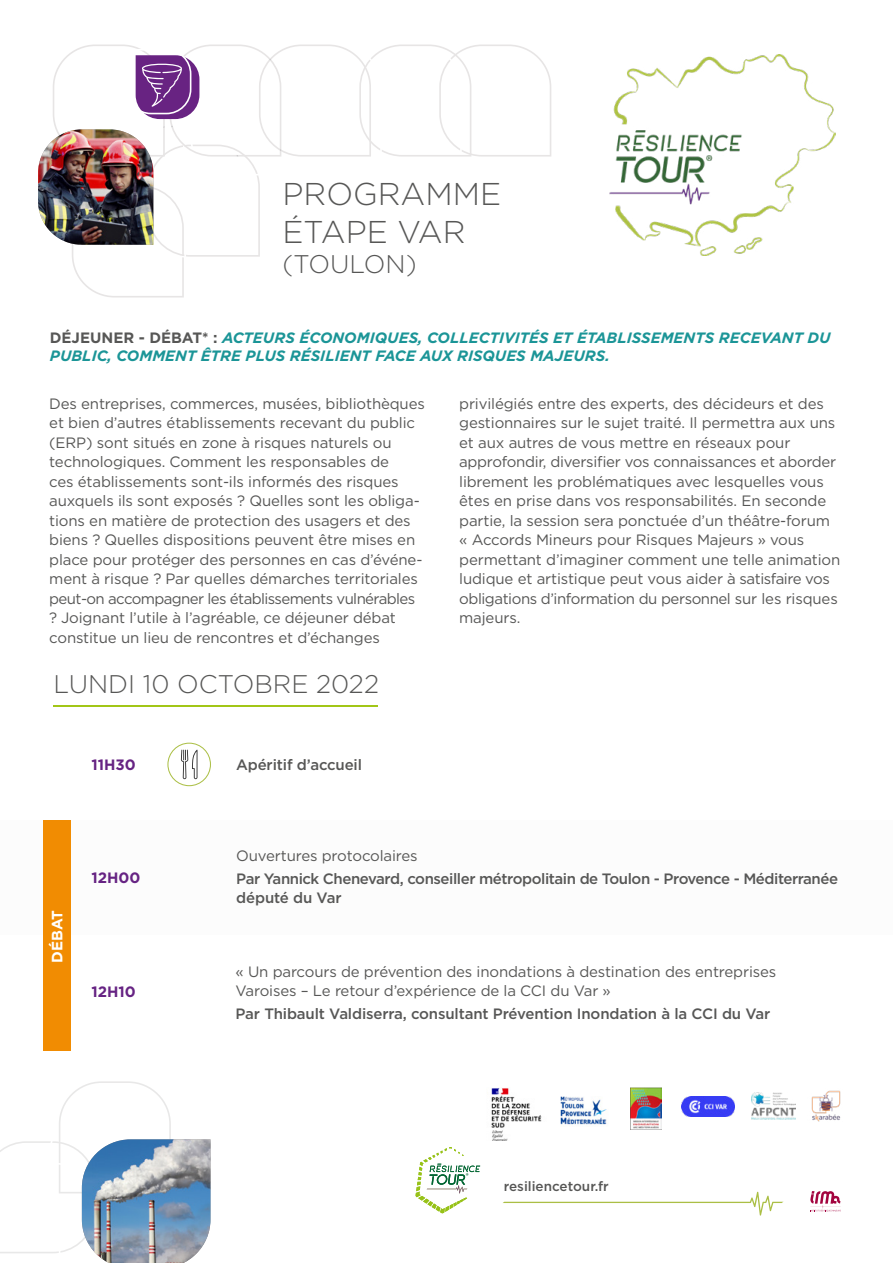
<style>
.page{position:relative;width:893px;height:1263px;background:#fff}
.page>*{position:absolute;margin:0;border:0;box-sizing:border-box;transform-origin:0 0}
.t1{font:300 31.5px/37.8px "Gotham";color:#575756}
.t2{font:300 25.5px "Gotham";color:#575756}
.t3{font:15px/19.5px "Gotham";letter-spacing:-.01em;color:#575756}
.t4{font:italic 700 15px/18px "Gotham";color:#1b9597}
.t5{font:500 15px/19.5px "Gotham";letter-spacing:-.03em;color:#575756}
.t6{font:500 15px "Gotham";letter-spacing:-.01em;color:#575756}
.t7{font:700 15px "Gotham";color:#662383}
.t8{font:700 15px "Gotham";color:#fff}
.t9{font:500 13.5px "Gotham";color:#575756}
.t10{font:6.9px "Myriad Pro";color:#006531}
.s1{font-style:normal;color:#575756}
</style>
<div class="page">
<hr style="left:54px;top:706px;width:324px;height:1px;background:#a2c617">
<svg style="left:415px;top:1147px;width:65px;height:66px"></svg>
<svg style="left:810px;top:1191px;width:31px;height:21px"></svg>
<svg style="left:503px;top:1192px;width:280px;height:23px"></svg>
<img style="left:609px;top:55px;width:227px;height:200px">
<div style="left:43px;top:820px;width:28px;height:231px;background:#f18c02"></div>
<svg style="left:181px;top:750px;width:16px;height:29px"></svg>
<div style="left:167px;top:743px;width:44px;height:43px;border:1px solid #abbf45;border-radius:50%"></div>
<svg style="left:0;top:1081px;width:171px;height:172px"></svg>
<img style="left:82px;top:1139px;width:128px;height:124px">
<img style="left:811px;top:1090px;width:30px;height:32px">
<img style="left:560px;top:1096px;width:47px;height:31px">
<img style="left:681px;top:1096px;width:54px;height:20px">
<img style="left:631px;top:1088px;width:30px;height:42px">
<img style="left:751px;top:1092px;width:44px;height:27px">
<img style="left:491px;top:1088px;width:51px;height:53px">
<svg style="left:53px;top:45px;width:498px;height:252px"></svg>
<img style="left:38px;top:129px;width:115px;height:116px">
<h1 class="t1" style="left:283px;top:174px;width:220px">PROGRAMME<br>ÉTAPE VAR</h1>
<h2 class="t2" style="left:283px;top:248px;width:136px">(TOULON)</h2>
<p class="t4" style="left:50px;top:328px;width:782px"><span class="s1">DÉJEUNER - DÉBAT* :</span> ACTEURS ÉCONOMIQUES, COLLECTIVITÉS ET ÉTABLISSEMENTS RECEVANT DU<br>PUBLIC, COMMENT ÊTRE PLUS RÉSILIENT FACE AUX RISQUES MAJEURS.</p>
<p class="t3" style="left:49px;top:393px;width:377px">Des entreprises, commerces, musées, bibliothèques et bien d’autres établissements recevant du public (ERP) sont situés en zone à risques naturels ou technologiques. Comment les responsables de<br>ces établissements sont-ils informés des risques auxquels ils sont exposés ? Quelles sont les obliga&shy;tions en matière de protection des usagers et des biens ? Quelles dispositions peuvent être mises en place pour protéger des personnes en cas d’événe&shy;ment à risque ? Par quelles démarches territoriales peut-on accompagner les établissements vulnérables ? Joignant l’utile à l’agréable, ce déjeuner débat constitue un lieu de rencontres et d’échanges</p>
<p class="t3" style="left:459px;top:393px;width:383px">privilégiés entre des experts, des décideurs et des gestionnaires sur le sujet traité. Il permettra aux uns et aux autres de vous mettre en réseaux pour approfondir, diversifier vos connaissances et aborder librement les problématiques avec lesquelles vous êtes en prise dans vos responsabilités. En seconde partie, la session sera ponctuée d’un théâtre-forum « Accords Mineurs pour Risques Majeurs » vous permettant d’imaginer comment une telle animation ludique et artistique peut vous aider à satisfaire vos obligations d’information du personnel sur les risques majeurs.</p>
<h2 class="t2" style="left:54px;top:668px;width:327px">LUNDI 10 OCTOBRE 2022</h2>
<p class="t7" style="left:91px;top:754px;width:46px">11H30</p>
<p class="t6" style="left:236px;top:755px;width:127px">Apéritif d’accueil</p>
<p class="t8" style="left:47px;top:963px;width:54px;rotate:-90deg">DÉBAT</p>
<p class="t7" style="left:92px;top:867px;width:50px">12H00</p>
<p class="t7" style="left:92px;top:982px;width:46px">12H10</p>
<p class="t3" style="left:236px;top:846px;width:183px">Ouvertures protocolaires</p>
<p class="t5" style="left:236px;top:868px;width:603px">Par Yannick Chenevard, conseiller métropolitain de Toulon - Provence - Méditerranée député du Var</p>
<p class="t3" style="left:236px;top:961px;width:542px">« Un parcours de prévention des inondations à destination des entreprises<br>Varoises – Le retour d’expérience de la CCI du Var »</p>
<p class="t6" style="left:236px;top:1004px;width:536px">Par Thibault Valdiserra, consultant Prévention Inondation à la CCI du Var</p>
<p class="t10" style="left:466px;top:1172px;width:4px">®</p>
<p class="t9" style="left:504px;top:1177px;width:107px">resiliencetour.fr</p>
</div>
